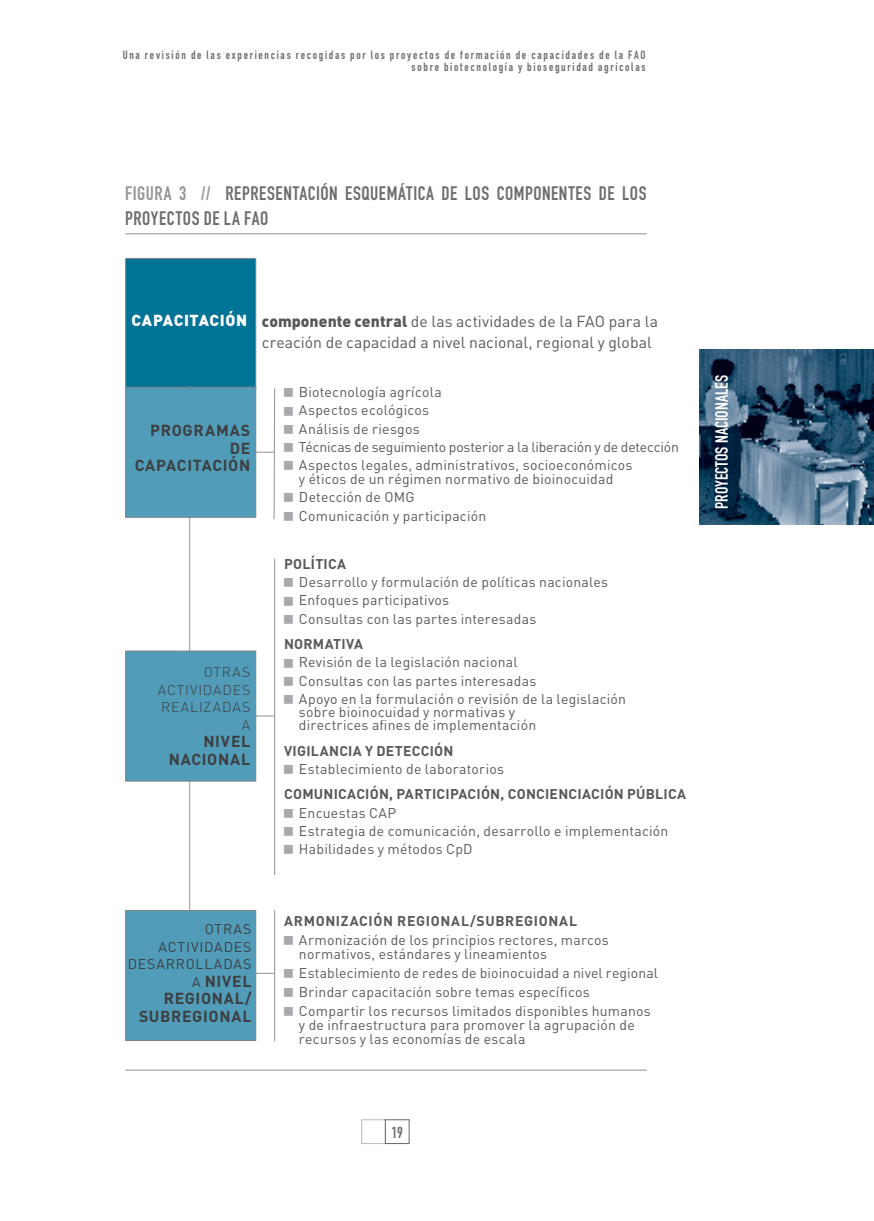
<style>
.page{position:relative;width:874px;height:1221px;background:#fff}
.page>*{position:absolute;margin:0;border:0;box-sizing:border-box;transform-origin:0 0}
.t1{font:19.25px "DIN Engschrift";letter-spacing:.03em;color:#6c6d70}
.t2{font:19.25px "DIN Engschrift";color:#939598}
.t3{font:17.5px "DIN Engschrift";color:#fff}
.t4{font:15.75px/21px "DIN";color:#57585a}
.t5{font:700 15.75px/17.5px "DIN";letter-spacing:.04em;color:#3e3e3f;text-align:right}
.t6{font:900 15.75px "DIN";letter-spacing:.04em;color:#fff}
.t7{font:15.75px "DIN Engschrift";color:#6c6d70}
.t8{font:14px/18.2px "DIN";letter-spacing:.015em;color:#57585a}
.t9{font:700 14px "DIN";letter-spacing:.03em;color:#57585a}
.t10{font:14px/17.5px "DIN";letter-spacing:.06em;color:#3e3e3f;text-align:right}
.t11{font:300 14px/17.5px "DIN";letter-spacing:.065em;color:#3e3e3f;text-align:right}
.t12{font:11.72px/12.2px "DIN Engschrift";letter-spacing:.14em;color:#6c6d70;text-align:right}
.s1{color:#939598}
.s2{font-weight:900}
.s3{font-weight:400;font-size:14px}
</style>
<div class="page">
<img style="left:699px;top:349px;width:174px;height:175px">
<div style="left:361px;top:1119px;width:25px;height:24px;border:1px solid #bcbdc0"></div>
<div style="left:384px;top:1119px;width:25px;height:24px;border:1px solid #6c6d70"></div>
<div style="left:125px;top:258px;width:131px;height:131px;background:#007396;border:1px solid #808285"></div>
<hr style="left:192px;top:972px;width:82px;height:1px;background:#939598">
<hr style="left:192px;top:451px;width:82px;height:1px;background:#939598">
<hr style="left:189px;top:386px;width:1px;height:556px;background:#939598">
<svg style="left:273px;top:388px;width:2px;height:132px"></svg>
<hr style="left:274px;top:910px;width:1px;height:131px;background:#939598">
<div style="left:125px;top:387px;width:131px;height:131px;background:#509cb9;border:1px solid #808285"></div>
<hr style="left:192px;top:715px;width:82px;height:1px;background:#939598">
<hr style="left:274px;top:558px;width:1px;height:316px;background:#939598">
<div style="left:125px;top:650px;width:131px;height:131px;background:#509cb9;border:1px solid #808285"></div>
<div style="left:125px;top:909px;width:131px;height:131px;background:#509cb9;border:1px solid #808285"></div>
<hr style="left:125px;top:233px;width:521px;height:1px;background:#939598">
<hr style="left:125px;top:1069px;width:521px;height:1px;background:#939598">
<p class="t12" style="left:123px;top:48px;width:524px">Una revisión de las experiencias recogidas por los proyectos de formación de capacidades de la FAO sobre biotecnología y bioseguridad agrícolas</p>
<h1 class="t2" style="left:125px;top:182px;width:17px">Figura</h1>
<h1 class="t1" style="left:179px;top:182px;width:64px"><span class="s1">3 //</span> Representación</h1>
<h1 class="t1" style="left:345px;top:182px;width:69px">esquemática</h1>
<h1 class="t1" style="left:441px;top:182px;width:32px">de los</h1>
<h1 class="t1" style="left:496px;top:182px;width:10px">componentes</h1>
<h1 class="t1" style="left:598px;top:182px;width:32px">de los</h1>
<h1 class="t1" style="left:125px;top:207px;width:10px">proyectos</h1>
<h1 class="t1" style="left:204px;top:207px;width:66px">de la FAO</h1>
<p class="t6" style="left:131px;top:310px;width:117px">CAPACITACIÓN</p>
<p class="t4" style="left:262px;top:311px;width:397px"><span class="s2">componente central</span> de las actividades de la FAO para la creación de capacidad a nivel nacional, regional y global</p>
<p class="t5" style="left:150px;top:421px;width:23px">PROGRAMAS</p>
<p class="t5" style="left:229px;top:438px;width:11px">DE</p>
<p class="t5" style="left:135px;top:456px;width:11px">CAPACITACI</p>
<p class="t5" style="left:228px;top:456px;width:21px">ÓN</p>
<p class="t11" style="left:158px;top:663px;width:94px">OTRAS<br>ACTIVIDADES<br>REALIZADAS<br>A</p>
<p class="t5" style="left:169px;top:732px;width:83px">NIVEL<br>NACIONAL</p>
<p class="t8" style="left:299px;top:383px;width:381px">Biotecnología agrícola<br>Aspectos ecológicos<br>Análisis de riesgos<br>Técnicas de seguimiento posterior a la liberación y de detección Aspectos legales, administrativos, socioeconómicos</p>
<p class="t8" style="left:299px;top:469px;width:316px">y éticos de un régimen normativo de bioinocuidad<br>Detección de OMG<br>Comunicación y participación</p>
<p class="t9" style="left:284px;top:554px;width:40px">POLÍTICA</p>
<p class="t8" style="left:299px;top:572px;width:310px">Desarrollo y formulación de políticas nacionales<br>Enfoques participativos<br>Consultas con las partes interesadas</p>
<p class="t9" style="left:284px;top:634px;width:20px">NORMATIVA</p>
<p class="t8" style="left:299px;top:653px;width:328px">Revisión de la legislación nacional<br>Consultas con las partes interesadas<br>Apoyo en la formulación o revisión de la legislación</p>
<p class="t8" style="left:299px;top:705px;width:239px;line-height:13.3px">sobre bioinocuidad y normativas y directrices afines de implementación</p>
<p class="t9" style="left:284px;top:741px;width:18px">VIGILANCIA</p>
<p class="t9" style="left:365px;top:741px;width:21px">Y DETECCI</p>
<p class="t9" style="left:434px;top:741px;width:18px">ÓN</p>
<p class="t8" style="left:299px;top:759px;width:206px">Establecimiento de laboratorios</p>
<p class="t9" style="left:284px;top:785px;width:19px">COMUNICACI</p>
<p class="t9" style="left:369px;top:785px;width:44px">ÓN, PARTICIPACI</p>
<p class="t9" style="left:481px;top:785px;width:45px">ÓN, CONCIENCIACI</p>
<p class="t9" style="left:604px;top:785px;width:50px">ÓN PÚBLICA</p>
<p class="t8" style="left:299px;top:803px;width:371px">Encuestas CAP<br>Estrategia de comunicación, desarrollo e implementación<br>Habilidades y métodos CpD</p>
<p class="t10" style="left:128px;top:920px;width:125px">OTRAS<br>ACTIVIDADES<br>DESARROLLADAS</p>
<p class="t5" style="left:192px;top:971px;width:61px"><span class="s3">A</span> NIVEL</p>
<p class="t5" style="left:163px;top:989px;width:22px">REGIONAL</p>
<p class="t5" style="left:245px;top:989px;width:8px">/</p>
<p class="t5" style="left:139px;top:1006px;width:22px">SUBREGIONAL</p>
<p class="t9" style="left:284px;top:911px;width:20px">ARMONI</p>
<p class="t9" style="left:341px;top:911px;width:67px">ZACIÓN REGIONAL</p>
<p class="t9" style="left:470px;top:911px;width:17px">/SUBREGIONAL</p>
<p class="t8" style="left:299px;top:932px;width:311px;line-height:14px">Armonización de los principios rectores, marcos normativos, estándares y lineamientos</p>
<p class="t8" style="left:299px;top:963px;width:360px;line-height:18.9px">Establecimiento de redes de bioinocuidad a nivel regional<br>Brindar capacitación sobre temas específicos<br>Compartir los recursos limitados disponibles humanos</p>
<p class="t8" style="left:299px;top:1017px;width:337px;line-height:14px">y de infraestructura para promover la agrupación de recursos y las economías de escala</p>
<p class="t3" style="left:711px;top:508px;width:134px;rotate:-90deg">Proyectos nacionales</p>
<p class="t7" style="left:391px;top:1122px;width:13px">19</p>
</div>
